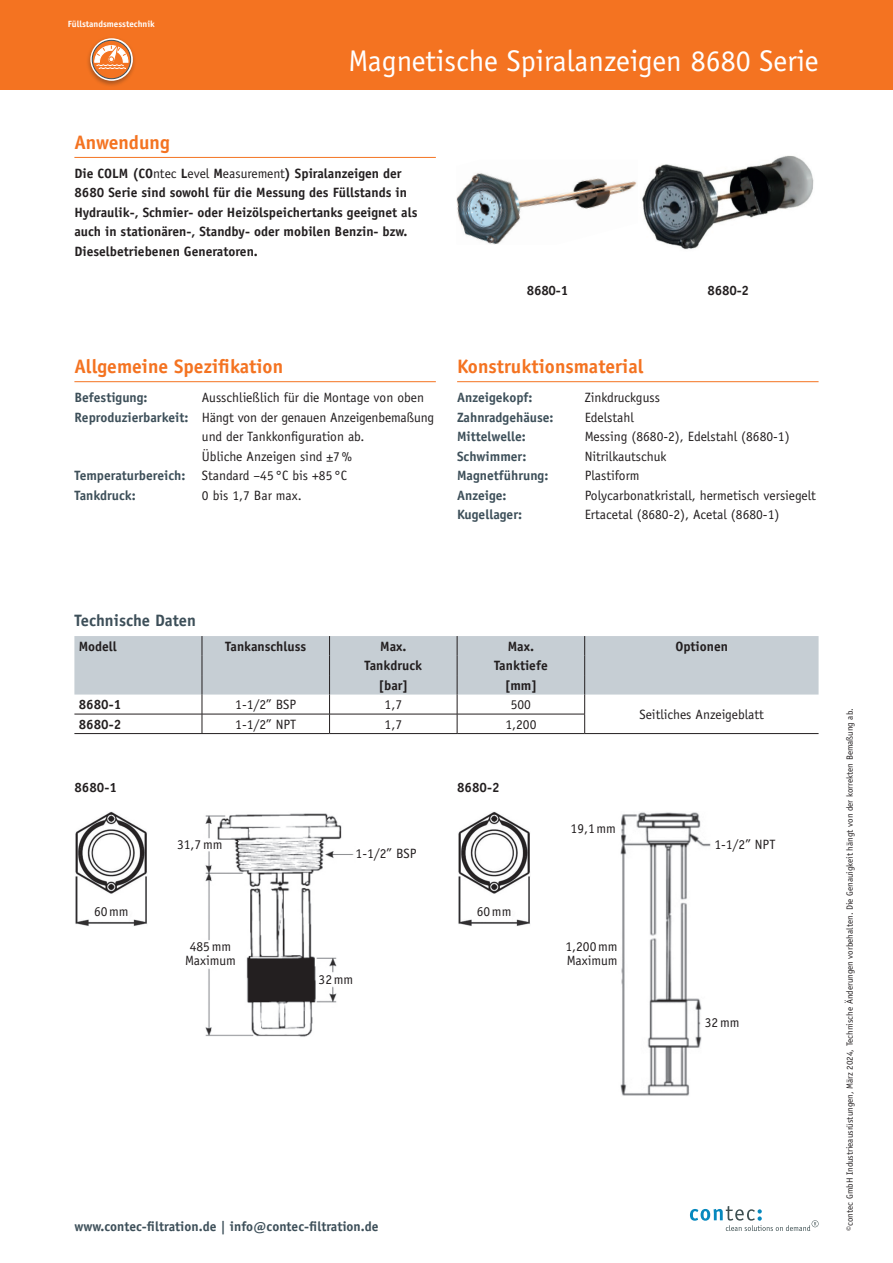
<style>
.page{position:relative;width:893px;height:1263px;background:#fff}
.page>*{position:absolute;margin:0;border:0;box-sizing:border-box;transform-origin:0 0}
.t1{font:30px "Officina Sans Std";color:#fff}
.t2{font:700 19.5px "Officina Sans Std";color:#f47321}
.t3{font:700 16.5px "Officina Sans Std";color:#3d4f59}
.t4{font:13.5px/13.5px "Officina Sans Std";color:#231f20;text-align:center}
.t5{font:700 13.5px/19.5px "Officina Sans Std";color:#231f20}
.t6{font:700 13.5px "Officina Sans Std";color:#3d4f59}
.t7{font:9px "Officina Sans Std";color:#231f20}
.t8{font:700 9px "Officina Sans Std";color:#fff}
.s1{font-weight:400}
.s2{font-weight:700;color:#3d4f59}
</style>
<div class="page">
<div style="left:0;top:0;width:893px;height:90px;background:#f47321"></div>
<svg style="left:690px;top:1206px;width:129px;height:25px"></svg>
<div style="left:86px;top:37px;width:51px;height:50px;background:#231f20;opacity:.35"></div>
<svg style="left:90px;top:38px;width:43px;height:43px"></svg>
<svg style="left:92px;top:40px;width:39px;height:39px"></svg>
<div style="left:92px;top:40px;width:39px;height:39px;border:1px solid #3d4f59;border-radius:50%"></div>
<svg style="left:94px;top:45px;width:35px;height:24px"></svg>
<hr style="left:74px;top:157px;width:362px;height:1px;background:#f47321">
<hr style="left:74px;top:381px;width:362px;height:1px;background:#f47321">
<hr style="left:457px;top:381px;width:362px;height:1px;background:#f47321">
<img style="left:456px;top:173px;width:181px;height:72px">
<img style="left:642px;top:155px;width:172px;height:95px">
<hr style="left:74px;top:733px;width:128px;height:1px;background:#231f20">
<hr style="left:202px;top:733px;width:128px;height:1px;background:#231f20">
<hr style="left:330px;top:733px;width:127px;height:1px;background:#231f20">
<hr style="left:457px;top:733px;width:128px;height:1px;background:#231f20">
<hr style="left:585px;top:733px;width:234px;height:1px;background:#231f20">
<svg style="left:74px;top:636px;width:745px;height:97px"></svg>
<img style="left:75px;top:812px;width:72px;height:114px">
<img style="left:458px;top:812px;width:72px;height:114px">
<img style="left:205px;top:813px;width:149px;height:224px">
<img style="left:620px;top:812px;width:91px;height:284px">
<p class="t8" style="left:68px;top:18px;width:89px">Füllstandsmesstechnik</p>
<h1 class="t1" style="left:348px;top:43px;width:472px">Magnetische Spiralanzeigen 8680 Serie</h1>
<h2 class="t2" style="left:74px;top:130px;width:97px">Anwendung</h2>
<p class="t5" style="left:74px;top:163px;width:345px">Die COLM (CO<span class="s1">ntec</span> L<span class="s1">evel</span> M<span class="s1">easurement</span>) Spiralanzeigen der 8680 Serie sind sowohl für die Messung des Füllstands in Hydraulik-, Schmier- oder Heizölspeichertanks geeignet als auch in stationären-, Standby- oder mobilen Benzin- bzw.<br>Dieselbetriebenen Generatoren.</p>
<p class="t5" style="left:527px;top:280px;width:43px">8680-1</p>
<p class="t5" style="left:707px;top:280px;width:43px">8680-2</p>
<h2 class="t2" style="left:74px;top:354px;width:210px">Allgemeine Spezifikation</h2>
<h2 class="t2" style="left:457px;top:354px;width:188px">Konstruktionsmaterial</h2>
<p class="t6" style="left:74px;top:389px;width:75px">Befestigung:</p>
<p class="t4" style="left:202px;top:391px;width:224px">Ausschließlich für die Montage von oben</p>
<p class="t4" style="left:74px;top:410px;width:361px"><span class="s2">Reproduzierbarkeit:</span> Hängt von der genauen Anzeigenbemaßung</p>
<p class="t4" style="left:202px;top:430px;width:164px">und der Tankkonfiguration ab.</p>
<p class="t4" style="left:202px;top:449px;width:151px">Übliche Anzeigen sind ±7%</p>
<p class="t4" style="left:74px;top:469px;width:274px"><span class="s2">Temperaturbereich:</span> Standard –45°C bis +85°C</p>
<p class="t6" style="left:74px;top:487px;width:63px">Tankdruck:</p>
<p class="t4" style="left:202px;top:488px;width:101px">0 bis 1,7 Bar max.</p>
<p class="t6" style="left:457px;top:389px;width:77px">Anzeigekopf:</p>
<p class="t4" style="left:585px;top:391px;width:77px">Zinkdruckguss</p>
<p class="t6" style="left:457px;top:408px;width:98px">Zahnradgehäuse:</p>
<p class="t4" style="left:585px;top:410px;width:51px">Edelstahl</p>
<p class="t6" style="left:457px;top:428px;width:70px">Mittelwelle:</p>
<p class="t4" style="left:585px;top:430px;width:207px">Messing (8680-2), Edelstahl (8680-1)</p>
<p class="t6" style="left:457px;top:447px;width:71px">Schwimmer:</p>
<p class="t4" style="left:585px;top:449px;width:83px">Nitrilkautschuk</p>
<p class="t6" style="left:457px;top:467px;width:93px">Magnetführung:</p>
<p class="t4" style="left:585px;top:469px;width:57px">Plastiform</p>
<p class="t6" style="left:457px;top:486px;width:51px">Anzeige:</p>
<p class="t4" style="left:585px;top:488px;width:233px">Polycarbonatkristall, hermetisch versiegelt</p>
<p class="t6" style="left:457px;top:506px;width:66px">Kugellager:</p>
<p class="t4" style="left:585px;top:508px;width:196px">Ertacetal (8680-2), Acetal (8680-1)</p>
<p class="t3" style="left:74px;top:610px;width:123px">Technische Daten</p>
<p class="t5" style="left:79px;top:636px;width:40px">Modell</p>
<p class="t5" style="left:225px;top:636px;width:83px">Tankanschluss</p>
<p class="t5" style="left:380px;top:636px;width:28px">Max.</p>
<p class="t5" style="left:508px;top:636px;width:28px">Max.</p>
<p class="t5" style="left:675px;top:636px;width:54px">Optionen</p>
<p class="t5" style="left:365px;top:656px;width:59px">Tankdruck</p>
<p class="t5" style="left:494px;top:656px;width:55px">Tanktiefe</p>
<p class="t5" style="left:378px;top:675px;width:31px">[bar]</p>
<p class="t5" style="left:505px;top:675px;width:34px">[mm]</p>
<p class="t5" style="left:79px;top:695px;width:44px">8680-1</p>
<p class="t4" style="left:235px;top:698px;width:62px">1-1/2” BSP</p>
<p class="t4" style="left:385px;top:698px;width:19px">1,7</p>
<p class="t4" style="left:511px;top:698px;width:22px">500</p>
<p class="t4" style="left:639px;top:707px;width:126px">Seitliches Anzeigeblatt</p>
<p class="t5" style="left:79px;top:714px;width:44px">8680-2</p>
<p class="t4" style="left:235px;top:717px;width:62px">1-1/2” NPT</p>
<p class="t4" style="left:385px;top:717px;width:19px">1,7</p>
<p class="t4" style="left:505px;top:717px;width:32px">1,200</p>
<p class="t5" style="left:74px;top:778px;width:44px">8680-1</p>
<p class="t5" style="left:457px;top:778px;width:44px">8680-2</p>
<p class="t4" style="left:177px;top:837px;width:47px">31,7mm</p>
<p class="t4" style="left:356px;top:847px;width:62px">1-1/2” BSP</p>
<p class="t4" style="left:94px;top:904px;width:36px">60mm</p>
<p class="t4" style="left:477px;top:904px;width:36px">60mm</p>
<p class="t4" style="left:185px;top:940px;width:52px">485mm<br>Maximum</p>
<p class="t4" style="left:319px;top:972px;width:36px">32mm</p>
<p class="t4" style="left:571px;top:821px;width:47px">19,1mm</p>
<p class="t4" style="left:565px;top:940px;width:54px;text-align:left">1,200mm<br>Maximum</p>
<p class="t6" style="left:74px;top:1218px;width:306px">www.contec-filtration.de | info@contec-filtration.de</p>
<p class="t4" style="left:714px;top:837px;width:62px">1-1/2” NPT</p>
<p class="t4" style="left:705px;top:1015px;width:36px">32mm</p>
<p class="t7" style="left:844px;top:1231px;width:524px;rotate:-90deg">©contec GmbH Industrieausrüstungen, März 2024, Technische Änderungen vorbehalten. Die Genauigkeit hängt von der korrekten Bemaßung ab.</p>
</div>
